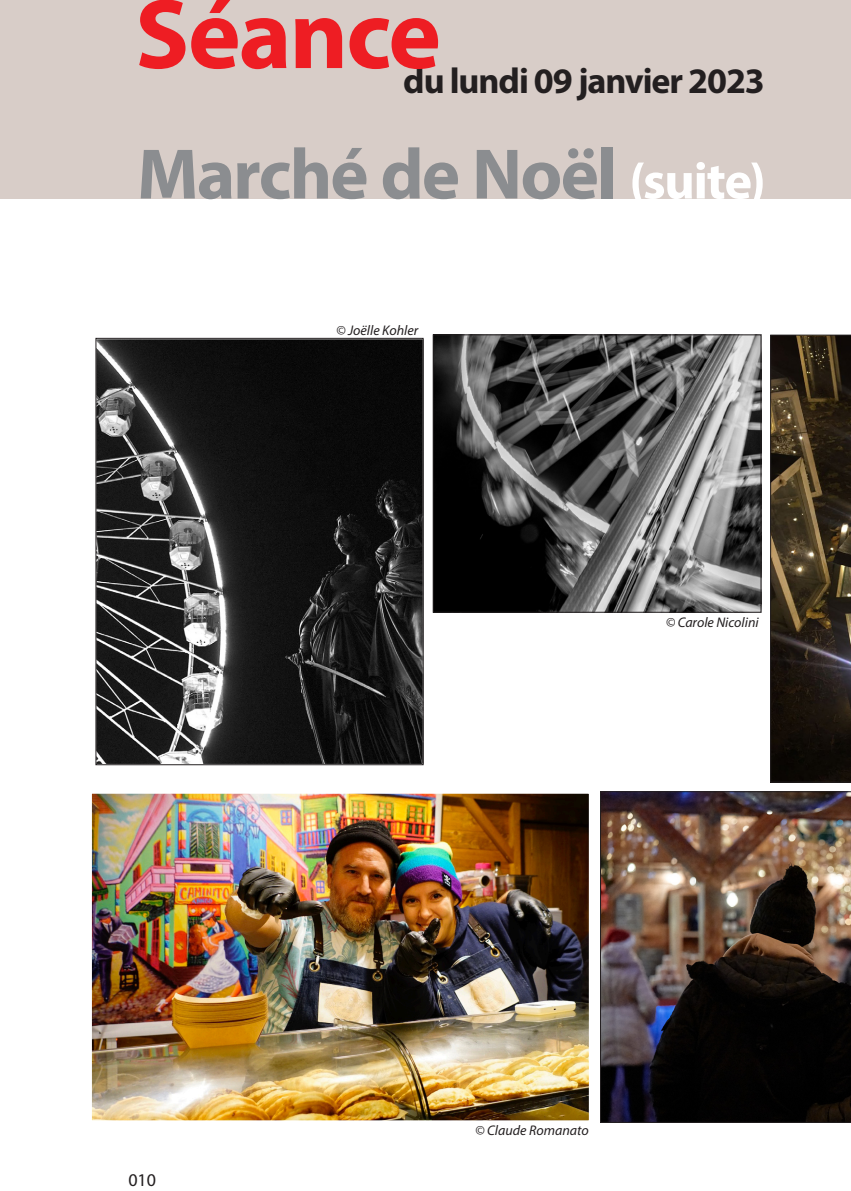
<style>
.page{position:relative;width:851px;height:1191px;background:#fff}
.page>*{position:absolute;margin:0;border:0;box-sizing:border-box;transform-origin:0 0}
.t1{font:700 100px "Myriad Pro";letter-spacing:-.02em;color:#ee1d23}
.t2{font:700 72px "Myriad Pro";letter-spacing:-.025em;color:#8b8d90}
.t3{font:700 36px "Myriad Pro";letter-spacing:-.03em;color:#231f20}
.t4{font:18px "Myriad Pro";color:#231f20}
.t5{font:italic 14px "Myriad Pro";color:#231f20}
.s1{font-size:52px;color:#fff}
</style>
<div class="page">
<div style="left:0;top:0;width:850px;height:198px;background:#d8cdc8"></div>
<img style="left:97px;top:340px;width:324px;height:423px">
<div style="left:95px;top:338px;width:328px;height:427px;border:1px solid #231f20"></div>
<img style="left:600px;top:791px;width:250px;height:331px">
<img style="left:434px;top:336px;width:325px;height:275px">
<div style="left:432px;top:334px;width:329px;height:279px;border:1px solid #231f20"></div>
<img style="left:93px;top:794px;width:494px;height:325px">
<div style="left:88px;top:789px;width:504px;height:335px;border:4px solid #fff"></div>
<svg style="left:770px;top:334px;width:80px;height:448px;background:#342a1d"></svg>
<p class="t1" style="left:135px;top:-31px;width:307px">Séance</p>
<p class="t3" style="left:403px;top:58px;width:363px">du lundi 09 janvier 2023</p>
<p class="t2" style="left:137px;top:127px;width:630px">Marché de Noël <span class="s1">(suite)</span></p>
<p class="t5" style="left:336px;top:322px;width:84px">© Joëlle Kohler</p>
<p class="t5" style="left:665px;top:614px;width:94px">© Carole Nicolini</p>
<p class="t4" style="left:128px;top:1169px;width:29px">010</p>
<p class="t5" style="left:475px;top:1121px;width:115px">© Claude Romanato</p>
</div>
